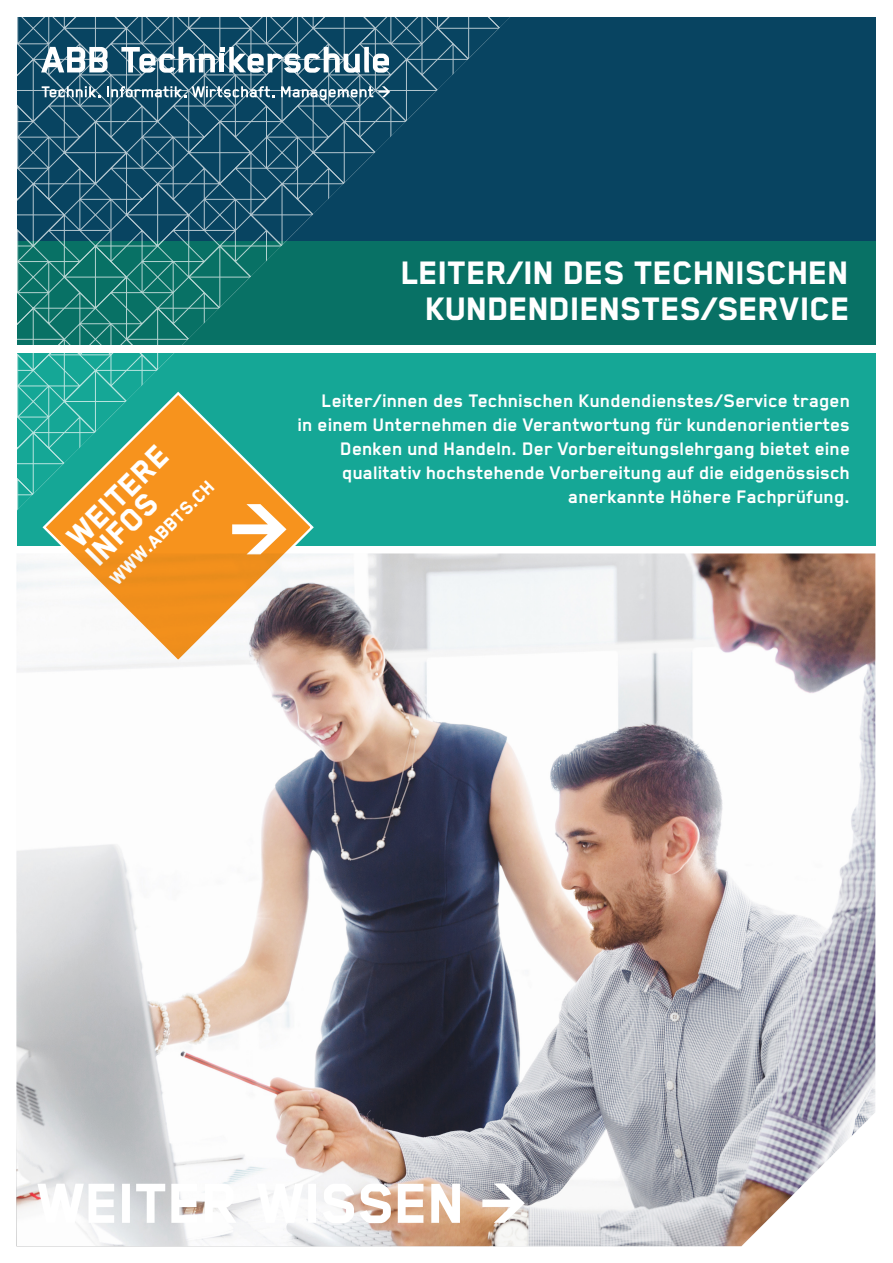
<style>
.page{position:relative;width:893px;height:1263px;background:#fff}
.page>*{position:absolute;margin:0;border:0;box-sizing:border-box;transform-origin:0 0}
.t1{font:800 83.4px "Blender Pro";color:#fff}
.TITEL___Titel{font:800 37.5px "Blender Pro";color:#fff}
.t2{font:800 36px/26.2px "Blender Pro";color:#fff}
.TITEL___Leadtext___R{font:700 21px/24px "Blender Pro";color:#fff;text-align:right}
.t3{font:800 21px "Blender Pro";color:#fff}
</style>
<div class="page">
<div style="left:17px;top:353px;width:859px;height:193px;background:#15a796"></div>
<div style="left:17px;top:240px;width:859px;height:104px;background:#087165"></div>
<div style="left:17px;top:17px;width:859px;height:223px;background:#084461"></div>
<svg style="left:17px;top:17px;width:510px;height:494px"></svg>
<svg style="left:41px;top:390px;width:274px;height:163px"></svg>
<img style="left:16px;top:553px;width:859px;height:693px">
<svg style="left:35px;top:1183px;width:490px;height:55px"></svg>
<p class="TITEL___Titel" style="left:401px;top:253px;width:449px">LEITER/IN DES TECHNISCHEN</p>
<p class="TITEL___Titel" style="left:426px;top:289px;width:426px">KUNDENDIENSTES/SERVICE</p>
<p class="t2" style="left:63px;top:531px;width:130px;rotate:-45deg">WEITERE<br>INFOS</p>
<p class="t3" style="left:105px;top:573px;width:140px;rotate:-45deg">WWW.ABBTS.CH</p>
<p class="t1" style="left:230px;top:485px;width:62px">&gt;</p>
<p class="TITEL___Leadtext___R" style="left:322px;top:388px;width:530px">Leiter/innen des Technischen Kundendienstes/Service tragen</p>
<p class="TITEL___Leadtext___R" style="left:298px;top:412px;width:554px">in einem Unternehmen die Verantwortung für kundenorientiertes</p>
<p class="TITEL___Leadtext___R" style="left:341px;top:436px;width:511px">Denken und Handeln. Der Vorbereitungslehrgang bietet eine qualitativ hochstehende Vorbereitung auf die eidgenössisch anerkannte Höhere Fachprüfung.</p>
</div>
